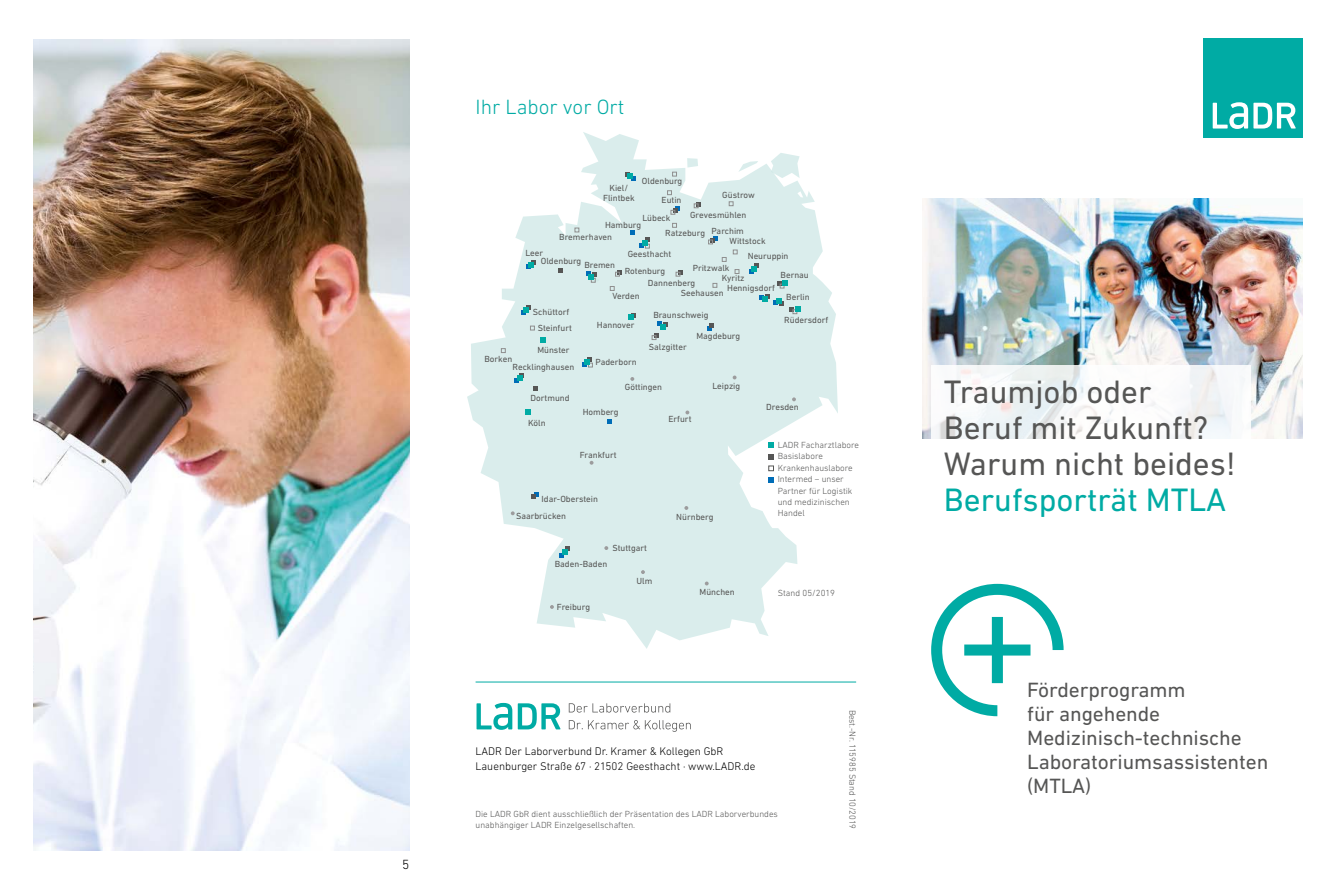
<style>
.page{position:relative;width:1336px;height:893px;background:#fff}
.page>*{position:absolute;margin:0;border:0;box-sizing:border-box;transform-origin:0 0}
.t1{font:33px "DIN Next LT Pro";color:#565655}
.t2{font:33px "DIN Next LT Pro";color:#00aba4}
.Headline_einzeilig{font:21px/24px "DIN Next LT Pro";letter-spacing:-.005em;color:#565655}
.t3{font:300 21px "DIN Next LT Pro";color:#00aba4}
.t4{font:300 13.5px "DIN Next LT Pro";color:#000}
.t5{font:300 11.25px "DIN Next LT Pro";color:#000}
.t6{font:9px/9.8px "DIN Next LT Pro";color:#565655;text-align:center}
.Headline{font:300 9px "DIN Next LT Pro";color:#565655}
</style>
<div class="page">
<svg style="left:476px;top:703px;width:84px;height:27px"></svg>
<svg style="left:568px;top:703px;width:102px;height:10px"></svg>
<svg style="left:568px;top:720px;width:14px;height:9px"></svg>
<svg style="left:588px;top:720px;width:102px;height:12px"></svg>
<hr style="left:475px;top:682px;width:381px;height:1px;background:#00aba4">
<img style="left:33px;top:40px;width:376px;height:810px">
<img style="left:922px;top:198px;width:380px;height:241px">
<div style="left:1203px;top:38px;width:99px;height:100px;background:#00aba4"></div>
<svg style="left:1212px;top:102px;width:83px;height:27px"></svg>
<div style="left:931px;top:365px;width:318px;height:193px;background:#fff"></div>
<svg style="left:931px;top:584px;width:132px;height:132px"></svg>
<svg style="left:467px;top:132px;width:370px;height:517px;fill:#daedec"></svg>
<svg style="left:738px;top:161px;width:20px;height:11px"></svg>
<svg style="left:687px;top:158px;width:11px;height:10px"></svg>
<svg style="left:770px;top:153px;width:29px;height:25px"></svg>
<svg style="left:525px;top:409px;width:5px;height:6px"></svg>
<svg style="left:540px;top:337px;width:6px;height:6px"></svg>
<svg style="left:615px;top:270px;width:6px;height:7px"></svg>
<svg style="left:693px;top:202px;width:7px;height:6px"></svg>
<svg style="left:675px;top:270px;width:7px;height:7px"></svg>
<svg style="left:533px;top:387px;width:5px;height:4px"></svg>
<svg style="left:558px;top:269px;width:4px;height:4px"></svg>
<svg style="left:530px;top:326px;width:4px;height:4px"></svg>
<svg style="left:501px;top:348px;width:4px;height:5px"></svg>
<svg style="left:609px;top:286px;width:5px;height:5px"></svg>
<svg style="left:574px;top:228px;width:5px;height:4px"></svg>
<svg style="left:672px;top:223px;width:4px;height:5px"></svg>
<svg style="left:672px;top:172px;width:4px;height:4px"></svg>
<svg style="left:589px;top:461px;width:4px;height:4px"></svg>
<svg style="left:684px;top:506px;width:4px;height:4px"></svg>
<svg style="left:604px;top:546px;width:4px;height:4px"></svg>
<svg style="left:641px;top:570px;width:4px;height:4px"></svg>
<svg style="left:704px;top:582px;width:4px;height:3px"></svg>
<svg style="left:685px;top:411px;width:4px;height:3px"></svg>
<svg style="left:732px;top:376px;width:4px;height:3px"></svg>
<svg style="left:792px;top:397px;width:3px;height:4px"></svg>
<svg style="left:630px;top:377px;width:4px;height:4px"></svg>
<svg style="left:510px;top:511px;width:4px;height:4px"></svg>
<svg style="left:550px;top:605px;width:4px;height:4px"></svg>
<svg style="left:667px;top:190px;width:4px;height:5px"></svg>
<svg style="left:728px;top:201px;width:5px;height:5px"></svg>
<svg style="left:749px;top:263px;width:9px;height:11px"></svg>
<svg style="left:776px;top:281px;width:11px;height:7px"></svg>
<svg style="left:625px;top:172px;width:10px;height:9px"></svg>
<svg style="left:630px;top:231px;width:19px;height:17px"></svg>
<svg style="left:586px;top:265px;width:13px;height:18px"></svg>
<svg style="left:628px;top:313px;width:7px;height:7px"></svg>
<svg style="left:521px;top:305px;width:10px;height:9px"></svg>
<svg style="left:651px;top:321px;width:17px;height:19px"></svg>
<svg style="left:526px;top:260px;width:9px;height:9px"></svg>
<svg style="left:789px;top:306px;width:11px;height:8px"></svg>
<svg style="left:559px;top:546px;width:10px;height:12px"></svg>
<svg style="left:607px;top:419px;width:4px;height:4px"></svg>
<svg style="left:734px;top:269px;width:5px;height:5px"></svg>
<svg style="left:732px;top:250px;width:5px;height:4px"></svg>
<svg style="left:721px;top:257px;width:5px;height:5px"></svg>
<svg style="left:712px;top:283px;width:5px;height:5px"></svg>
<svg style="left:759px;top:294px;width:24px;height:12px"></svg>
<svg style="left:514px;top:374px;width:10px;height:8px"></svg>
<svg style="left:707px;top:324px;width:6px;height:7px"></svg>
<svg style="left:708px;top:236px;width:9px;height:8px"></svg>
<svg style="left:582px;top:357px;width:10px;height:10px"></svg>
<svg style="left:531px;top:492px;width:7px;height:7px"></svg>
<svg style="left:670px;top:207px;width:9px;height:8px"></svg>
<p class="t4" style="left:402px;top:857px;width:9px">5</p>
<p class="t3" style="left:475px;top:94px;width:150px">Ihr Labor vor Ort</p>
<p class="t6" style="left:603px;top:183px;width:33px">Kiel/<br>Flintbek</p>
<p class="t6" style="left:641px;top:176px;width:42px">Oldenburg</p>
<p class="t6" style="left:661px;top:195px;width:21px">Eutin</p>
<p class="t6" style="left:722px;top:190px;width:34px">Güstrow</p>
<p class="t6" style="left:690px;top:210px;width:58px">Grevesmühlen</p>
<p class="t6" style="left:642px;top:213px;width:30px">Lübeck</p>
<p class="t6" style="left:605px;top:220px;width:38px">Hamburg</p>
<p class="t6" style="left:711px;top:225px;width:34px">Parchim</p>
<p class="t6" style="left:729px;top:236px;width:37px">Wittstock</p>
<p class="t6" style="left:692px;top:263px;width:38px">Pritzwalk</p>
<p class="t6" style="left:665px;top:228px;width:42px">Ratzeburg</p>
<p class="t6" style="left:559px;top:232px;width:54px">Bremerhaven</p>
<p class="t6" style="left:525px;top:248px;width:19px">Leer</p>
<p class="t6" style="left:541px;top:256px;width:42px">Oldenburg</p>
<p class="t6" style="left:584px;top:260px;width:32px">Bremen</p>
<p class="t6" style="left:627px;top:249px;width:45px">Geesthacht</p>
<p class="t6" style="left:747px;top:251px;width:42px">Neuruppin</p>
<p class="t6" style="left:727px;top:283px;width:49px">Hennigsdorf</p>
<p class="t6" style="left:624px;top:266px;width:42px">Rotenburg</p>
<p class="t6" style="left:612px;top:291px;width:29px">Verden</p>
<p class="t6" style="left:780px;top:270px;width:30px">Bernau</p>
<p class="t6" style="left:721px;top:273px;width:24px">Kyritz</p>
<p class="t6" style="left:648px;top:278px;width:49px">Dannenberg</p>
<p class="t6" style="left:680px;top:288px;width:44px">Seehausen</p>
<p class="t6" style="left:786px;top:292px;width:25px">Berlin</p>
<p class="t6" style="left:533px;top:307px;width:38px">Schüttorf</p>
<p class="t6" style="left:537px;top:323px;width:36px">Steinfurt</p>
<p class="t6" style="left:537px;top:345px;width:34px">Münster</p>
<p class="t6" style="left:484px;top:354px;width:29px">Borken</p>
<p class="t6" style="left:512px;top:362px;width:63px">Recklinghausen</p>
<p class="t6" style="left:530px;top:393px;width:41px">Dortmund</p>
<p class="t6" style="left:528px;top:418px;width:19px">Köln</p>
<p class="t6" style="left:596px;top:319px;width:39px">Hannover</p>
<p class="t6" style="left:595px;top:357px;width:43px">Paderborn</p>
<p class="t6" style="left:653px;top:310px;width:57px">Braunschweig</p>
<p class="t6" style="left:649px;top:342px;width:39px">Salzgitter</p>
<p class="t6" style="left:696px;top:331px;width:45px">Magdeburg</p>
<p class="t6" style="left:624px;top:382px;width:39px">Göttingen</p>
<p class="t6" style="left:582px;top:407px;width:37px">Homberg</p>
<p class="t6" style="left:668px;top:414px;width:25px">Erfurt</p>
<p class="t6" style="left:712px;top:381px;width:29px">Leipzig</p>
<p class="t6" style="left:579px;top:449px;width:38px">Frankfurt</p>
<p class="t6" style="left:541px;top:494px;width:58px">Idar-Oberstein</p>
<p class="t6" style="left:516px;top:511px;width:52px">Saarbrücken</p>
<p class="t6" style="left:676px;top:512px;width:39px">Nürnberg</p>
<p class="t6" style="left:612px;top:543px;width:36px">Stuttgart</p>
<p class="t6" style="left:554px;top:559px;width:54px">Baden-Baden</p>
<p class="t6" style="left:636px;top:576px;width:17px">Ulm</p>
<p class="t6" style="left:699px;top:587px;width:37px">München</p>
<p class="t6" style="left:557px;top:602px;width:35px">Freiburg</p>
<p class="t6" style="left:784px;top:315px;width:45px">Rüdersdorf</p>
<p class="t6" style="left:766px;top:402px;width:34px">Dresden</p>
<p class="Headline" style="left:777px;top:439px;width:83px">LADR Facharztlabore</p>
<p class="Headline" style="left:777px;top:451px;width:47px">Basislabore</p>
<p class="Headline" style="left:777px;top:462px;width:77px">Krankenhauslabore</p>
<p class="Headline" style="left:777px;top:474px;width:68px">Intermed – unser</p>
<p class="Headline" style="left:777px;top:485px;width:76px">Partner für Logistik</p>
<p class="Headline" style="left:777px;top:497px;width:74px">und medizinischen</p>
<p class="Headline" style="left:777px;top:508px;width:29px">Handel</p>
<p class="Headline" style="left:777px;top:587px;width:59px">Stand 05/2019</p>
<p class="t5" style="left:475px;top:745px;width:249px">LADR Der Laborverbund Dr. Kramer &amp; Kollegen GbR</p>
<p class="t5" style="left:475px;top:760px;width:281px">Lauenburger Straße 67 · 21502 Geesthacht · www.LADR.de</p>
<p class="Headline" style="left:475px;top:809px;width:304px">Die LADR GbR dient ausschließlich der Präsentation des LADR Laborverbundes</p>
<p class="Headline" style="left:475px;top:820px;width:161px">unabhängiger LADR Einzelgesellschaften.</p>
<p class="Headline" style="left:857px;top:709px;width:121px;rotate:90deg">Best.-Nr. 115985 Stand 10/2019</p>
<p class="t1" style="left:943px;top:372px;width:209px">Traumjob oder</p>
<p class="t1" style="left:943px;top:408px;width:266px">Beruf mit Zukunft?</p>
<p class="t1" style="left:943px;top:444px;width:293px">Warum nicht beides!</p>
<p class="t2" style="left:943px;top:480px;width:284px">Berufsporträt MTLA</p>
<p class="Headline_einzeilig" style="left:1027px;top:678px;width:160px">Förderprogramm</p>
<p class="Headline_einzeilig" style="left:1027px;top:702px;width:242px">für angehende<br>Medizinisch-technische<br>Laboratoriumsassistenten (MTLA)</p>
</div>
